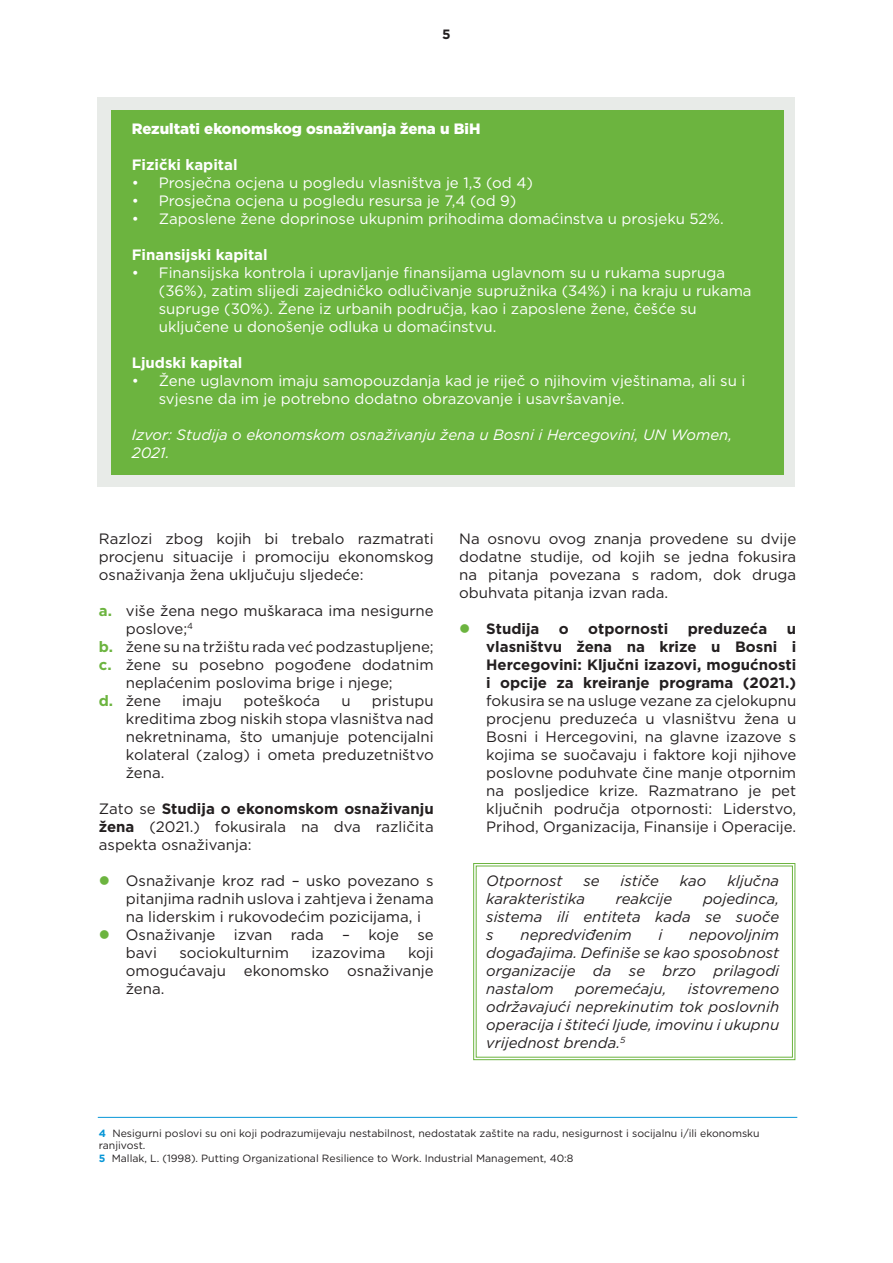
<style>
.page{position:relative;width:893px;height:1263px;background:#fff}
.page>*{position:absolute;margin:0;border:0;box-sizing:border-box;transform-origin:0 0}
.t1{font:15px/18px "Gotham";color:#231f20;text-align:justify}
.t2{font:15px/18px "Gotham";color:#fff}
.t3{font:italic 15px/18px "Gotham";color:#231f20;text-align:justify}
.t4{font:italic 15px/18px "Gotham";color:#fff}
.t5{font:700 15px "Gotham";color:#fff}
.t6{font:900 15px "Gotham";color:#fff}
.t7{font:700 15px "Gotham";color:#231f20}
.t8{font:700 13.5px "Gotham";color:#231f20}
.t9{font:10.5px/12.6px "Gotham";color:#231f20}
.s1{font-weight:700;color:#6cb43f}
.s2{font-weight:700}
.s3{font-weight:700;color:#0696d7}
</style>
<div class="page">
<div style="left:98px;top:98px;width:697px;height:389px;background:#e8ebe8"></div>
<div style="left:111px;top:110px;width:673px;height:364px;background:#6cb43f"></div>
<hr style="left:98px;top:1117px;width:699px;height:1px;background:#0696d7">
<svg style="left:473px;top:863px;width:322px;height:197px"></svg>
<p class="t8" style="left:442px;top:26px;width:10px">5</p>
<p class="t6" style="left:132px;top:119px;width:350px">Rezultati ekonomskog osnaživanja žena u BiH</p>
<p class="t5" style="left:132px;top:155px;width:107px">Fizički kapital</p>
<p class="t2" style="left:132px;top:174px;width:403px">• Prosječna ocjena u pogledu vlasništva je 1,3 (od 4)</p>
<p class="t2" style="left:132px;top:192px;width:386px">• Prosječna ocjena u pogledu resursa je 7,4 (od 9)</p>
<p class="t2" style="left:132px;top:210px;width:593px">• Zaposlene žene doprinose ukupnim prihodima domaćinstva u prosjeku 52%.</p>
<p class="t5" style="left:132px;top:245px;width:137px">Finansijski kapital</p>
<p class="t2" style="left:159px;top:264px;width:594px;text-indent:-27px">• Finansijska kontrola i upravljanje finansijama uglavnom su u rukama supruga (36%), zatim slijedi zajedničko odlučivanje supružnika (34%) i na kraju u rukama supruge (30%). Žene iz urbanih područja, kao i zaposlene žene, češće su uključene u donošenje odluka u domaćinstvu.</p>
<p class="t5" style="left:132px;top:353px;width:112px">Ljudski kapital</p>
<p class="t2" style="left:159px;top:372px;width:588px;text-indent:-27px">• Žene uglavnom imaju samopouzdanja kad je riječ o njihovim vještinama, ali su i svjesne da im je potrebno dodatno obrazovanje i usavršavanje.</p>
<p class="t4" style="left:132px;top:426px;width:602px">Izvor: Studija o ekonomskom osnaživanju žena u Bosni i Hercegovini, UN Women,<br>2021.</p>
<p class="t1" style="left:99px;top:530px;width:336px">Razlozi zbog kojih bi trebalo razmatrati procjenu situacije i promociju ekonomskog osnaživanja žena uključuju sljedeće:</p>
<p class="t1" style="left:126px;top:602px;width:309px;text-indent:-27px"><span class="s1">a.</span> više žena nego muškaraca ima nesigurne poslove;<sup>4</sup></p>
<p class="t1" style="left:99px;top:638px;width:336px"><span class="s1">b.</span> žene su na tržištu rada već podzastupljene;</p>
<p class="t1" style="left:126px;top:656px;width:309px;text-indent:-27px"><span class="s1">c.</span> žene su posebno pogođene dodatnim neplaćenim poslovima brige i njege;</p>
<p class="t1" style="left:99px;top:692px;width:64px"><span class="s1">d.</span> žene</p>
<p class="t1" style="left:182px;top:692px;width:42px">imaju</p>
<p class="t1" style="left:243px;top:692px;width:78px">poteškoća</p>
<p class="t1" style="left:341px;top:692px;width:11px">u</p>
<p class="t1" style="left:126px;top:692px;width:309px;text-indent:246px">pristupu kreditima zbog niskih stopa vlasništva nad nekretninama, što umanjuje potencijalni kolateral (zalog) i ometa preduzetništvo žena.</p>
<p class="t1" style="left:99px;top:800px;width:336px">Zato se <span class="s2">Studija o ekonomskom osnaživanju žena</span> (2021.) fokusirala na dva različita aspekta osnaživanja:</p>
<p class="t1" style="left:126px;top:872px;width:309px">Osnaživanje kroz rad – usko povezano s pitanjima radnih uslova i zahtjeva i ženama na liderskim i rukovodećim pozicijama, i</p>
<p class="t1" style="left:126px;top:926px;width:309px">Osnaživanje izvan rada – koje se bavi</p>
<p class="t1" style="left:126px;top:944px;width:309px;text-indent:282px">koji omogućavaju ekonomsko osnaživanje žena.</p>
<p class="t1" style="left:179px;top:944px;width:111px">sociokulturnim</p>
<p class="t1" style="left:312px;top:944px;width:76px">izazovima</p>
<p class="t1" style="left:459px;top:530px;width:338px">Na osnovu ovog znanja provedene su dvije dodatne studije, od kojih se jedna fokusira na pitanja povezana s radom, dok druga obuhvata pitanja izvan rada.</p>
<p class="t7" style="left:486px;top:619px;width:55px">Studija</p>
<p class="t7" style="left:559px;top:619px;width:11px">o</p>
<p class="t7" style="left:588px;top:619px;width:81px">otpornosti</p>
<p class="t7" style="left:688px;top:619px;width:81px">preduzeća</p>
<p class="t1" style="left:486px;top:620px;width:312px;text-indent:301px"><span class="s2">u vlasništvu žena na krize u Bosni i Hercegovini: Ključni izazovi, mogućnosti i opcije za kreiranje programa (2021.) </span>fokusira se na usluge vezane za cjelokupnu procjenu preduzeća u vlasništvu žena u Bosni i Hercegovini, na glavne izazove s kojima se suočavaju i faktore koji njihove poslovne poduhvate čine manje otpornim na posljedice krize. Razmatrano je pet ključnih područja otpornosti: Liderstvo, Prihod, Organizacija, Finansije i Operacije.</p>
<p class="t3" style="left:486px;top:872px;width:78px">Otpornost</p>
<p class="t3" style="left:583px;top:872px;width:18px">se</p>
<p class="t3" style="left:621px;top:872px;width:40px">ističe</p>
<p class="t3" style="left:680px;top:872px;width:28px">kao</p>
<p class="t3" style="left:727px;top:872px;width:53px">ključna</p>
<p class="t3" style="left:486px;top:890px;width:100px">karakteristika</p>
<p class="t3" style="left:616px;top:890px;width:58px">reakcije</p>
<p class="t3" style="left:486px;top:890px;width:294px;text-indent:217px">pojedinca, sistema ili entiteta kada se suoče s</p>
<p class="t3" style="left:486px;top:926px;width:294px;text-indent:203px">nepovoljnim događajima. Definiše se kao sposobnost organizacije da se brzo prilagodi nastalom</p>
<p class="t3" style="left:520px;top:926px;width:113px">nepredviđenim</p>
<p class="t3" style="left:658px;top:926px;width:5px">i</p>
<p class="t3" style="left:575px;top:980px;width:93px">poremećaju,</p>
<p class="t3" style="left:486px;top:980px;width:294px;text-indent:202px">istovremeno održavajući neprekinutim tok poslovnih operacija i štiteći ljude, imovinu i ukupnu vrijednost brenda.<sup>5</sup></p>
<p class="t9" style="left:99px;top:1126px;width:662px"><span class="s3">4</span> Nesigurni poslovi su oni koji podrazumijevaju nestabilnost, nedostatak zaštite na radu, nesigurnost i socijalnu i/ili ekonomsku ranjivost.</p>
<p class="t9" style="left:99px;top:1152px;width:476px"><span class="s3">5</span> Mallak, L. (1998). Putting Organizational Resilience to Work. Industrial Management, 40:8</p>
</div>
